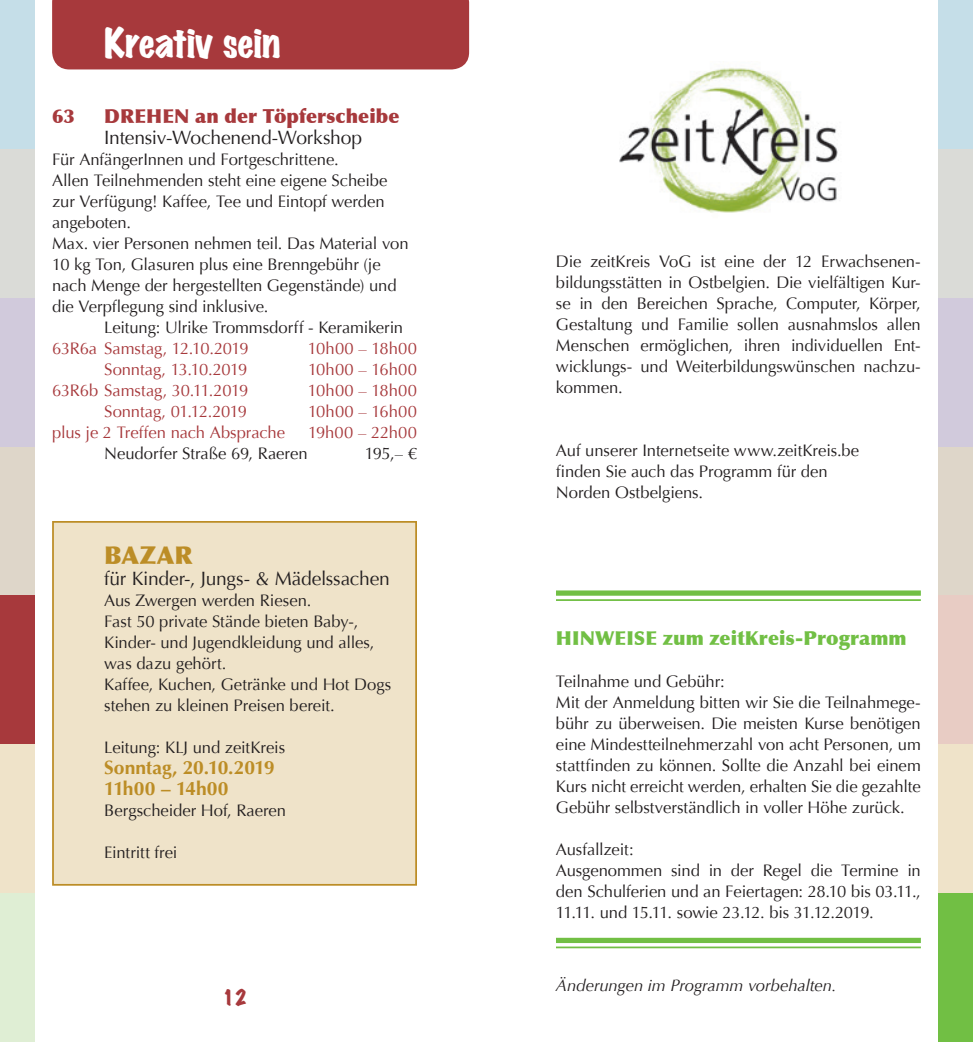
<style>
.page{position:relative;width:973px;height:1042px;background:#fff}
.page>*{position:absolute;margin:0;border:0;box-sizing:border-box;transform-origin:0 0}
.t1{font:expanded 36.75px "Marker Felt";letter-spacing:-.015em;color:#fff}
.t2{font:900 24.5px "Optima";letter-spacing:.01em;color:#bc8d26}
.t3{font:19.25px "Optima";letter-spacing:-.01em;color:#231f20}
.t4{font:900 19.25px "Optima";letter-spacing:.005em;color:#71bf44}
.t5{font:700 19.25px/21px "Optima";letter-spacing:-.005em;color:#bc8d26}
.t6{font:900 19.25px "Optima";letter-spacing:.005em;color:#a7393c}
.t7{font:expanded 19.25px "Marker Felt";color:#a7393c}
.t8{font:16.62px/21px "Optima";letter-spacing:-.005em;color:#231f20}
.t9{font:16.62px "Optima";letter-spacing:-.005em;color:#a7393c}
.t10{font:italic 16.62px "Optima";letter-spacing:-.005em;color:#231f20}
</style>
<div class="page">
<div style="left:52px;top:521px;width:365px;height:364px;background:#efe3c9;border:2px solid #bc8d26"></div>
<div style="left:0;top:0;width:35px;height:149px;background:#c5dee8"></div>
<div style="left:0;top:149px;width:35px;height:149px;background:#dadbd7"></div>
<div style="left:0;top:298px;width:35px;height:148px;background:#d1cadc"></div>
<div style="left:0;top:446px;width:35px;height:149px;background:#ded6c9"></div>
<div style="left:0;top:595px;width:35px;height:149px;background:#a7393c"></div>
<div style="left:0;top:744px;width:35px;height:149px;background:#efe3c9"></div>
<div style="left:0;top:893px;width:35px;height:149px;background:#dfeed4"></div>
<div style="left:52px;top:0;width:417px;height:69px;background:#a7393c"></div>
<div style="left:938px;top:0;width:34px;height:149px;background:#c5dee8"></div>
<div style="left:938px;top:149px;width:34px;height:149px;background:#dadbd7"></div>
<div style="left:938px;top:298px;width:34px;height:148px;background:#d1cadc"></div>
<div style="left:938px;top:446px;width:34px;height:149px;background:#ded6c9"></div>
<div style="left:938px;top:595px;width:34px;height:149px;background:#e8ccc4"></div>
<div style="left:938px;top:744px;width:34px;height:149px;background:#efe3c9"></div>
<div style="left:938px;top:893px;width:34px;height:149px;background:#71bf44"></div>
<img style="left:619px;top:67px;width:219px;height:146px">
<div style="left:556px;top:590px;width:364px;height:6px;background:#71bf44"></div>
<hr style="left:556px;top:599px;width:364px;height:2px;background:#71bf44">
<div style="left:556px;top:938px;width:364px;height:5px;background:#71bf44"></div>
<hr style="left:556px;top:946px;width:364px;height:2px;background:#71bf44">
<h1 class="t1" style="left:104px;top:13px;width:178px">Kreativ sein</h1>
<p class="t6" style="left:52px;top:104px;width:24px">63</p>
<p class="t6" style="left:104px;top:104px;width:297px">DREHEN an der Töpferscheibe</p>
<p class="t3" style="left:104px;top:126px;width:259px">Intensiv-Wochenend-Workshop</p>
<p class="t8" style="left:52px;top:149px;width:358px">Für AnfängerInnen und Fortgeschrittene.<br>Allen Teilnehmenden steht eine eigene Scheibe zur Verfügung! Kaffee, Tee und Eintopf werden angeboten.<br>Max. vier Personen nehmen teil. Das Material von 10 kg Ton, Glasuren plus eine Brenngebühr (je nach Menge der hergestellten Gegenstände) und die Verpflegung sind inklusive.</p>
<p class="t8" style="left:104px;top:317px;width:300px">Leitung: Ulrike Trommsdorff - Keramikerin</p>
<p class="t9" style="left:52px;top:338px;width:198px">63R6a Samstag, 12.10.2019</p>
<p class="t9" style="left:308px;top:338px;width:110px">10h00 – 18h00</p>
<p class="t9" style="left:104px;top:359px;width:145px">Sonntag, 13.10.2019</p>
<p class="t9" style="left:308px;top:359px;width:110px">10h00 – 16h00</p>
<p class="t9" style="left:52px;top:380px;width:198px">63R6b Samstag, 30.11.2019</p>
<p class="t9" style="left:308px;top:380px;width:110px">10h00 – 18h00</p>
<p class="t9" style="left:104px;top:401px;width:144px">Sonntag, 01.12.2019</p>
<p class="t9" style="left:308px;top:401px;width:110px">10h00 – 16h00</p>
<p class="t9" style="left:52px;top:422px;width:234px">plus je 2 Treffen nach Absprache</p>
<p class="t9" style="left:308px;top:422px;width:110px">19h00 – 22h00</p>
<p class="t8" style="left:104px;top:443px;width:205px">Neudorfer Straße 69, Raeren</p>
<p class="t8" style="left:364px;top:443px;width:54px">195,– €</p>
<h2 class="t2" style="left:104px;top:540px;width:90px">BAZAR</h2>
<p class="t3" style="left:104px;top:567px;width:287px">für Kinder-, Jungs- &amp; Mädelssachen</p>
<p class="t8" style="left:104px;top:590px;width:288px">Aus Zwergen werden Riesen.<br>Fast 50 private Stände bieten Baby-,<br>Kinder- und Jugendkleidung und alles, was dazu gehört.<br>Kaffee, Kuchen, Getränke und Hot Dogs stehen zu kleinen Preisen bereit.</p>
<p class="t8" style="left:104px;top:737px;width:182px">Leitung: KLJ und zeitKreis</p>
<p class="t5" style="left:104px;top:757px;width:172px">Sonntag, 20.10.2019<br>11h00 – 14h00</p>
<p class="t8" style="left:104px;top:800px;width:183px">Bergscheider Hof, Raeren</p>
<p class="t8" style="left:104px;top:842px;width:75px">Eintritt frei</p>
<p class="t7" style="left:222px;top:982px;width:27px">12</p>
<p class="t8" style="left:556px;top:251px;width:366px;text-align:justify">Die zeitKreis VoG ist eine der 12 Erwachsenen&shy;bildungsstätten in Ostbelgien. Die vielfältigen Kur&shy;se in den Bereichen Sprache, Computer, Körper, Gestaltung und Familie sollen ausnahmslos allen Menschen ermöglichen, ihren individuellen Ent&shy;wicklungs- und Weiterbildungswünschen nachzu&shy;kommen.</p>
<p class="t8" style="left:556px;top:440px;width:305px">Auf unserer Internetseite www.zeitKreis.be finden Sie auch das Programm für den<br>Norden Ostbelgiens.</p>
<p class="t4" style="left:556px;top:626px;width:352px">HINWEISE zum zeitKreis-Programm</p>
<p class="t8" style="left:556px;top:671px;width:366px">Teilnahme und Gebühr:<br>Mit der Anmeldung bitten wir Sie die Teilnahmege&shy;bühr zu überweisen. Die meisten Kurse benötigen eine Mindestteilnehmerzahl von acht Personen, um stattfinden zu können. Sollte die Anzahl bei einem Kurs nicht erreicht werden, erhalten Sie die gezahlte Gebühr selbstverständlich in voller Höhe zurück.</p>
<p class="t8" style="left:556px;top:839px;width:366px">Ausfallzeit:<br>Ausgenommen sind in der Regel die Termine in den Schulferien und an Feiertagen: 28.10 bis 03.11., 11.11. und 15.11. sowie 23.12. bis 31.12.2019.</p>
<p class="t10" style="left:556px;top:976px;width:282px">Änderungen im Programm vorbehalten.</p>
</div>
